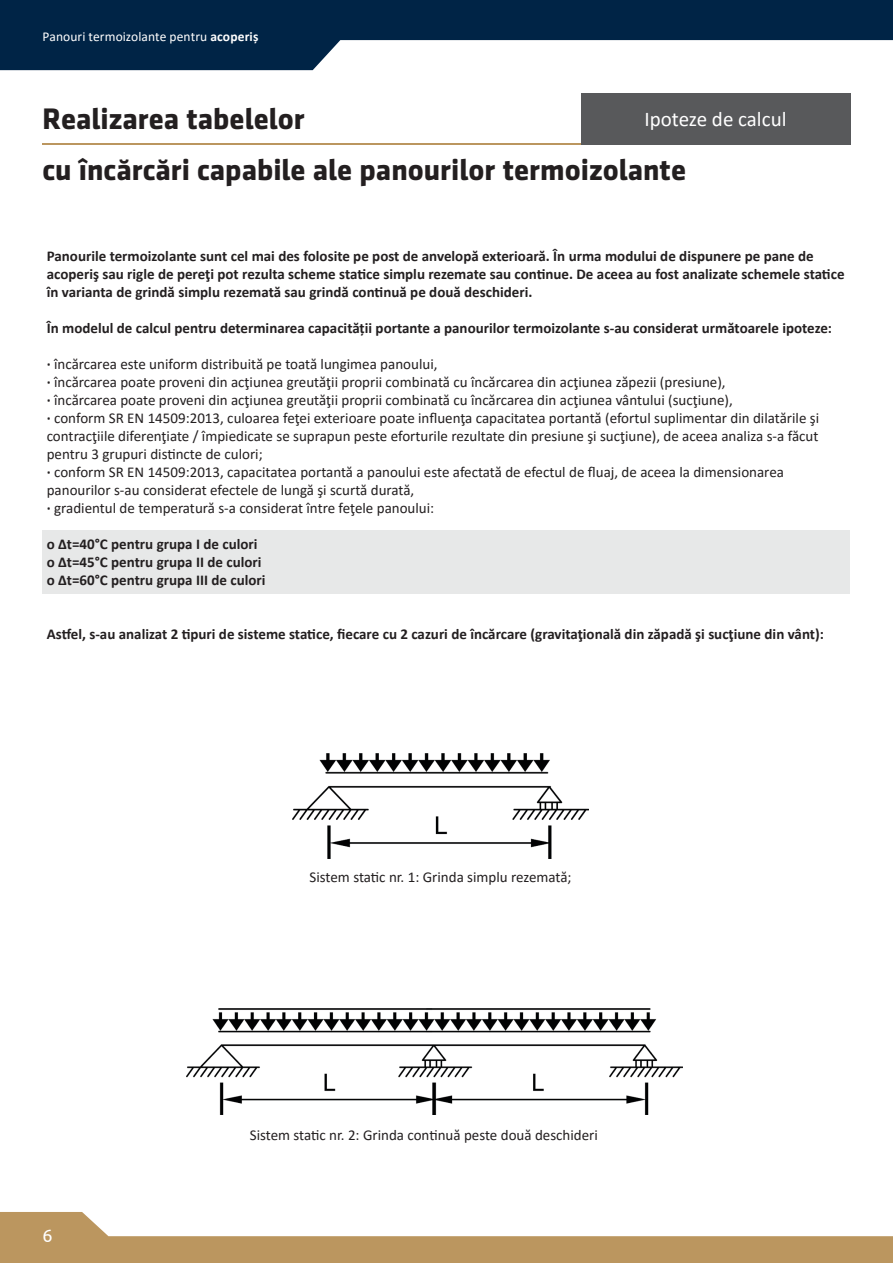
<style>
.page{position:relative;width:893px;height:1263px;background:#fff}
.page>*{position:absolute;margin:0;border:0;box-sizing:border-box;transform-origin:0 0}
.t1{font:700 30px "Sentico Sans DT";color:#231f20}
.t2{font:21px "Calibri";color:#fff}
.t3{font:18px "Ubuntu";color:#fff}
.t4{font:15px/18px "Calibri";color:#231f20;text-align:justify}
.t5{font:700 15px/18px "Calibri";color:#231f20}
.t6{font:13.5px "Calibri";letter-spacing:.005em;color:#fff}
.s1{font-weight:700}
</style>
<div class="page">
<hr style="left:43px;top:143px;width:538px;height:2px;background:#bb965f">
<svg style="left:0;top:1212px;width:892px;height:51px;fill:#bb965f"></svg>
<svg style="left:892px;top:1236px;width:1px;height:27px"></svg>
<div style="left:581px;top:94px;width:269px;height:51px;background:#58595b"></div>
<div style="left:43px;top:530px;width:807px;height:64px;background:#e7e8e8"></div>
<img style="left:293px;top:754px;width:296px;height:105px">
<img style="left:186px;top:1009px;width:496px;height:106px">
<svg style="left:0;top:0;width:893px;height:70px;fill:#002446"></svg>
<p class="t6" style="left:43px;top:27px;width:217px">Panouri termoizolante pentru <span class="s1">acoperiș</span></p>
<p class="t1" style="left:43px;top:102px;width:264px">Realizarea tabelelor</p>
<p class="t1" style="left:43px;top:152px;width:645px">cu încărcări capabile ale panourilor termoizolante</p>
<p class="t2" style="left:644px;top:105px;width:143px">Ipoteze de calcul</p>
<p class="t5" style="left:47px;top:246px;width:799px">Panourile termoizolante sunt cel mai des folosite pe post de anvelopă exterioară. În urma modului de dispunere pe pane de acoperiş sau rigle de pereţi pot rezulta scheme statice simplu rezemate sau continue. De aceea au fost analizate schemele statice în varianta de grindă simplu rezemată sau grindă continuă pe două deschideri.</p>
<p class="t5" style="left:47px;top:318px;width:787px">În modelul de calcul pentru determinarea capacității portante a panourilor termoizolante s-au considerat următoarele ipoteze:</p>
<p class="t4" style="left:47px;top:354px;width:392px"><span class="s1">·</span> încărcarea este uniform distribuită pe toată lungimea panoului,</p>
<p class="t4" style="left:47px;top:372px;width:680px"><span class="s1">·</span> încărcarea poate proveni din acţiunea greutăţii proprii combinată cu încărcarea din acţiunea zăpezii (presiune),</p>
<p class="t4" style="left:47px;top:390px;width:687px"><span class="s1">·</span> încărcarea poate proveni din acţiunea greutăţii proprii combinată cu încărcarea din acţiunea vântului (sucţiune),</p>
<p class="t4" style="left:47px;top:408px;width:774px"><span class="s1">·</span> conform SR EN 14509:2013, culoarea feţei exterioare poate influenţa capacitatea portantă (efortul suplimentar din dilatările şi contracţiile diferenţiate / împiedicate se suprapun peste eforturile rezultate din presiune şi sucţiune), de aceea analiza s-a făcut pentru 3 grupuri distincte de culori;</p>
<p class="t4" style="left:47px;top:462px;width:739px"><span class="s1">·</span> conform SR EN 14509:2013, capacitatea portantă a panoului este afectată de efectul de fluaj, de aceea la dimensionarea</p>
<p class="t4" style="left:47px;top:480px;width:369px">panourilor s-au considerat efectele de lungă şi scurtă durată,</p>
<p class="t4" style="left:47px;top:498px;width:389px"><span class="s1">·</span> gradientul de temperatură s-a considerat între feţele panoului:</p>
<p class="t5" style="left:47px;top:534px;width:212px">o Δt=40°C pentru grupa I de culori</p>
<p class="t5" style="left:47px;top:552px;width:216px">o Δt=45°C pentru grupa II de culori</p>
<p class="t5" style="left:47px;top:570px;width:220px">o Δt=60°C pentru grupa III de culori</p>
<p class="t5" style="left:47px;top:624px;width:779px">Astfel, s-au analizat 2 tipuri de sisteme statice, fiecare cu 2 cazuri de încărcare (gravitaţională din zăpadă şi sucţiune din vânt):</p>
<p class="t4" style="left:310px;top:867px;width:264px">Sistem static nr. 1: Grinda simplu rezemată;</p>
<p class="t3" style="left:43px;top:1224px;width:12px">6</p>
<p class="t4" style="left:250px;top:1125px;width:350px">Sistem static nr. 2: Grinda continuă peste două deschideri</p>
</div>
